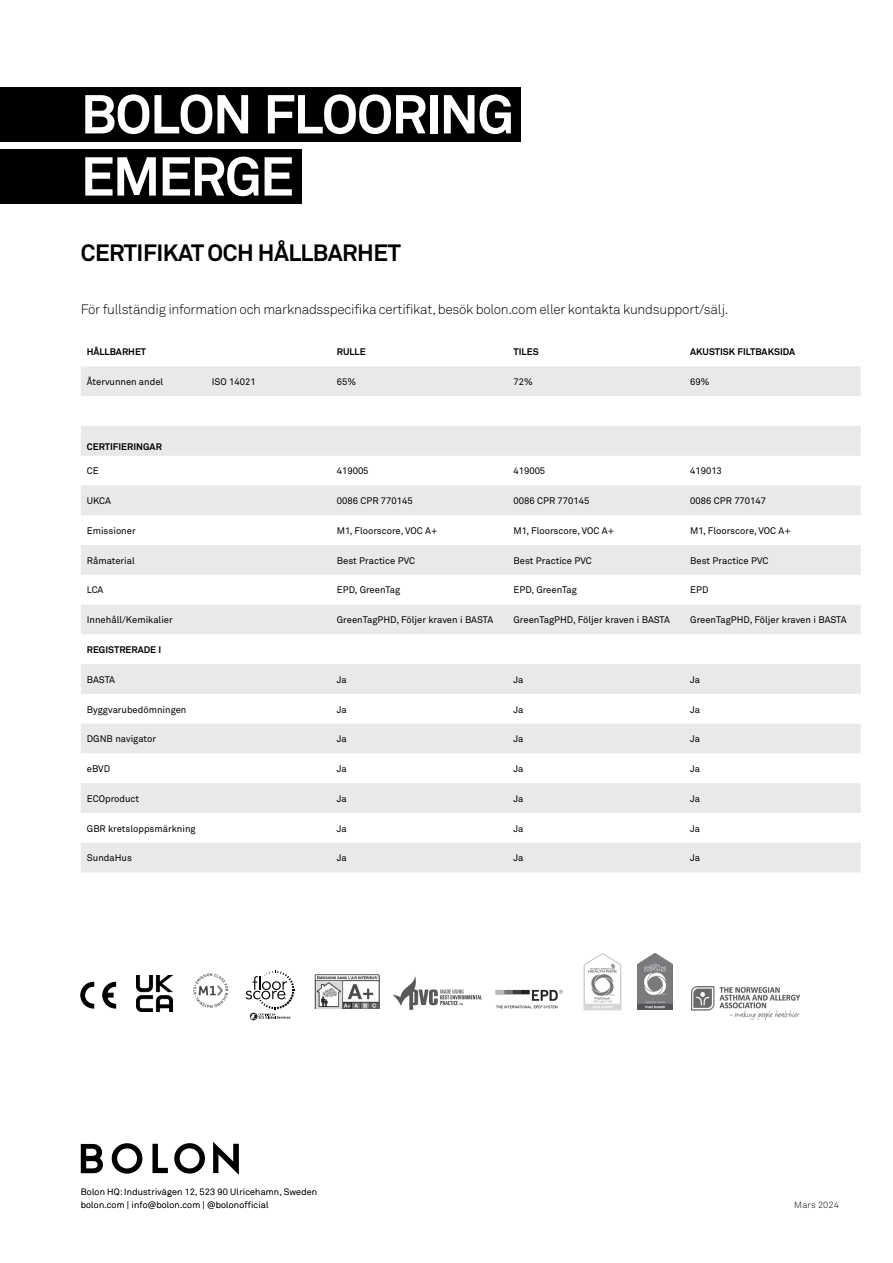
<style>
.page{position:relative;width:893px;height:1263px;background:#fff}
.page>*{position:absolute;margin:0;border:0;box-sizing:border-box;transform-origin:0 0}
.t1{font:700 54px/62.1px "Akkurat";letter-spacing:-.03em;color:#fff}
.t2{font:700 23.4px "Akkurat";letter-spacing:-.02em;color:#000}
.t3{font:300 13.5px "Akkurat";letter-spacing:-.02em;color:#000}
.t4{font:9.45px "Akkurat";color:#000}
.t5{font:700 9.45px "Akkurat";color:#000}
.t6{font:300 9px/13.8px "Akkurat";letter-spacing:.02em;color:#000}
</style>
<div class="page">
<div style="left:0;top:149px;width:301px;height:55px;background:#000"></div>
<div style="left:0;top:87px;width:521px;height:55px;background:#000"></div>
<svg style="left:81px;top:366px;width:780px;height:506px;fill:#e9e9ea"></svg>
<svg style="left:174px;top:1143px;width:31px;height:30px"></svg>
<svg style="left:112px;top:1143px;width:30px;height:30px"></svg>
<svg style="left:152px;top:1144px;width:16px;height:29px"></svg>
<svg style="left:213px;top:1142px;width:26px;height:33px"></svg>
<svg style="left:81px;top:1144px;width:22px;height:29px"></svg>
<svg style="left:246px;top:971px;width:48px;height:49px"></svg>
<img style="left:193px;top:973px;width:36px;height:35px">
<svg style="left:81px;top:981px;width:35px;height:27px"></svg>
<img style="left:393px;top:975px;width:89px;height:35px">
<img style="left:495px;top:989px;width:68px;height:20px">
<img style="left:315px;top:974px;width:64px;height:34px">
<img style="left:583px;top:954px;width:38px;height:56px">
<img style="left:637px;top:954px;width:36px;height:55px">
<img style="left:691px;top:987px;width:108px;height:32px">
<img style="left:136px;top:976px;width:36px;height:36px">
<h1 class="t1" style="left:81px;top:83px;width:435px">BOLON FLOORING<br>EMERGE</h1>
<h2 class="t2" style="left:81px;top:238px;width:321px">CERTIFIKAT OCH HÅLLBARHET</h2>
<h3 class="t3" style="left:81px;top:301px;width:649px">För fullständig information och marknadsspecifika certifikat, besök bolon.com eller kontakta kundsupport/sälj.</h3>
<p class="t5" style="left:87px;top:346px;width:61px">HÅLLBARHET</p>
<p class="t5" style="left:337px;top:346px;width:30px">RULLE</p>
<p class="t5" style="left:513px;top:346px;width:27px">TILES</p>
<p class="t5" style="left:690px;top:346px;width:107px">AKUSTISK FILTBAKSIDA</p>
<p class="t4" style="left:87px;top:376px;width:78px">Återvunnen andel</p>
<p class="t4" style="left:212px;top:376px;width:45px">ISO 14021</p>
<p class="t4" style="left:337px;top:376px;width:21px">65%</p>
<p class="t4" style="left:513px;top:376px;width:21px">72%</p>
<p class="t4" style="left:690px;top:376px;width:21px">69%</p>
<p class="t5" style="left:87px;top:440px;width:77px">CERTIFIERINGAR</p>
<p class="t4" style="left:87px;top:465px;width:13px">CE</p>
<p class="t4" style="left:337px;top:465px;width:33px">419005</p>
<p class="t4" style="left:513px;top:465px;width:33px">419005</p>
<p class="t4" style="left:690px;top:465px;width:33px">419013</p>
<p class="t4" style="left:87px;top:495px;width:26px">UKCA</p>
<p class="t4" style="left:337px;top:495px;width:77px">0086 CPR 770145</p>
<p class="t4" style="left:513px;top:495px;width:77px">0086 CPR 770145</p>
<p class="t4" style="left:690px;top:495px;width:77px">0086 CPR 770147</p>
<p class="t4" style="left:87px;top:525px;width:50px">Emissioner</p>
<p class="t4" style="left:337px;top:525px;width:102px">M1, Floorscore, VOC A+</p>
<p class="t4" style="left:513px;top:525px;width:102px">M1, Floorscore, VOC A+</p>
<p class="t4" style="left:690px;top:525px;width:102px">M1, Floorscore, VOC A+</p>
<p class="t4" style="left:87px;top:554px;width:50px">Råmaterial</p>
<p class="t4" style="left:337px;top:554px;width:80px">Best Practice PVC</p>
<p class="t4" style="left:514px;top:554px;width:80px">Best Practice PVC</p>
<p class="t4" style="left:690px;top:554px;width:80px">Best Practice PVC</p>
<p class="t4" style="left:87px;top:584px;width:18px">LCA</p>
<p class="t4" style="left:337px;top:584px;width:65px">EPD, GreenTag</p>
<p class="t4" style="left:514px;top:584px;width:65px">EPD, GreenTag</p>
<p class="t4" style="left:690px;top:584px;width:20px">EPD</p>
<p class="t4" style="left:87px;top:614px;width:87px">Innehåll/Kemikalier</p>
<p class="t4" style="left:337px;top:614px;width:158px">GreenTagPHD, Följer kraven i BASTA</p>
<p class="t4" style="left:514px;top:614px;width:158px">GreenTagPHD, Följer kraven i BASTA</p>
<p class="t4" style="left:690px;top:614px;width:158px">GreenTagPHD, Följer kraven i BASTA</p>
<p class="t5" style="left:87px;top:644px;width:76px">REGISTRERADE I</p>
<p class="t4" style="left:87px;top:673px;width:30px">BASTA</p>
<p class="t4" style="left:337px;top:673px;width:11px">Ja</p>
<p class="t4" style="left:514px;top:673px;width:11px">Ja</p>
<p class="t4" style="left:690px;top:673px;width:11px">Ja</p>
<p class="t4" style="left:87px;top:703px;width:101px">Byggvarubedömningen</p>
<p class="t4" style="left:337px;top:703px;width:11px">Ja</p>
<p class="t4" style="left:514px;top:703px;width:11px">Ja</p>
<p class="t4" style="left:690px;top:703px;width:11px">Ja</p>
<p class="t4" style="left:87px;top:733px;width:71px">DGNB navigator</p>
<p class="t4" style="left:337px;top:733px;width:11px">Ja</p>
<p class="t4" style="left:514px;top:733px;width:11px">Ja</p>
<p class="t4" style="left:690px;top:733px;width:11px">Ja</p>
<p class="t4" style="left:87px;top:763px;width:25px">eBVD</p>
<p class="t4" style="left:337px;top:763px;width:11px">Ja</p>
<p class="t4" style="left:514px;top:763px;width:11px">Ja</p>
<p class="t4" style="left:690px;top:763px;width:11px">Ja</p>
<p class="t4" style="left:87px;top:792px;width:54px">ECOproduct</p>
<p class="t4" style="left:337px;top:792px;width:11px">Ja</p>
<p class="t4" style="left:514px;top:792px;width:11px">Ja</p>
<p class="t4" style="left:690px;top:792px;width:11px">Ja</p>
<p class="t4" style="left:87px;top:822px;width:110px">GBR kretsloppsmärkning</p>
<p class="t4" style="left:337px;top:822px;width:11px">Ja</p>
<p class="t4" style="left:514px;top:822px;width:11px">Ja</p>
<p class="t4" style="left:690px;top:822px;width:11px">Ja</p>
<p class="t4" style="left:87px;top:852px;width:47px">SundaHus</p>
<p class="t4" style="left:337px;top:852px;width:11px">Ja</p>
<p class="t4" style="left:514px;top:852px;width:11px">Ja</p>
<p class="t4" style="left:690px;top:852px;width:11px">Ja</p>
<p class="t6" style="left:81px;top:1184px;width:238px">Bolon HQ: Industrivägen 12, 523 90 Ulricehamn, Sweden bolon.com | info@bolon.com | @bolonofficial</p>
<p class="t6" style="left:794px;top:1198px;width:46px">Mars 2024</p>
</div>
